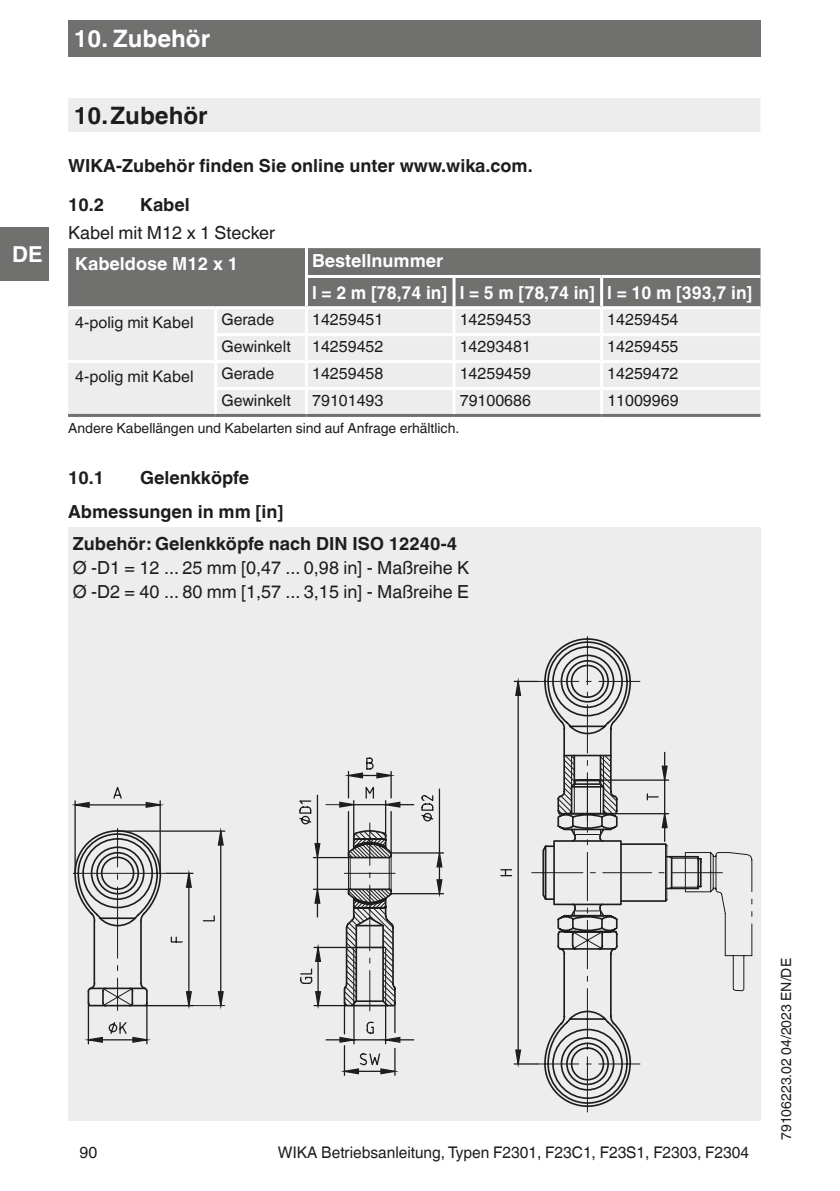
<style>
.page{position:relative;width:840px;height:1191px;background:#fff}
.page>*{position:absolute;margin:0;border:0;box-sizing:border-box;transform-origin:0 0}
.t1{font:700 24px "Helvetica World";color:#1d1d1b}
.t2{font:700 24px "Helvetica World";color:#fff}
.t3{font:700 22px "Helvetica World";color:#fff}
.t4{font:700 18px/32.6px "Helvetica World";color:#1d1d1b}
.t5{font:18px/24px "Helvetica World";color:#1d1d1b}
.t6{font:700 18px/31.8px "Helvetica World";color:#fff}
.t7{font:16px "Helvetica World";color:#1d1d1b}
.t8{font:14px "Helvetica World";color:#1d1d1b}
</style>
<div class="page">
<div style="left:68px;top:20px;width:692px;height:37px;background:#70706f"></div>
<div style="left:0;top:227px;width:48px;height:54px;background:#70706f"></div>
<div style="left:68px;top:98px;width:692px;height:34px;background:#ededed"></div>
<div style="left:68px;top:248px;width:692px;height:58px;background:#70706f"></div>
<div style="left:68px;top:309px;width:692px;height:105px;background:#ededed"></div>
<hr style="left:305px;top:248px;width:3px;height:27px;background:#fff">
<hr style="left:305px;top:278px;width:3px;height:28px;background:#fff">
<hr style="left:68px;top:414px;width:147px;height:3px;background:#70706f">
<hr style="left:215px;top:414px;width:91px;height:3px;background:#70706f">
<hr style="left:306px;top:414px;width:148px;height:3px;background:#70706f">
<hr style="left:454px;top:414px;width:147px;height:3px;background:#70706f">
<hr style="left:601px;top:414px;width:159px;height:3px;background:#70706f">
<hr style="left:305px;top:275px;width:149px;height:3px;background:#fff">
<hr style="left:454px;top:275px;width:147px;height:3px;background:#fff">
<hr style="left:452px;top:278px;width:3px;height:28px;background:#fff">
<hr style="left:601px;top:275px;width:159px;height:3px;background:#fff">
<hr style="left:599px;top:278px;width:3px;height:28px;background:#fff">
<hr style="left:214px;top:309px;width:3px;height:24px;background:#fff">
<hr style="left:305px;top:309px;width:3px;height:24px;background:#fff">
<hr style="left:452px;top:309px;width:3px;height:24px;background:#fff">
<hr style="left:599px;top:309px;width:3px;height:24px;background:#fff">
<hr style="left:214px;top:333px;width:92px;height:3px;background:#fff">
<hr style="left:214px;top:336px;width:3px;height:24px;background:#fff">
<hr style="left:306px;top:333px;width:148px;height:3px;background:#fff">
<hr style="left:305px;top:336px;width:3px;height:24px;background:#fff">
<hr style="left:454px;top:333px;width:147px;height:3px;background:#fff">
<hr style="left:452px;top:336px;width:3px;height:24px;background:#fff">
<hr style="left:601px;top:333px;width:159px;height:3px;background:#fff">
<hr style="left:599px;top:336px;width:3px;height:24px;background:#fff">
<hr style="left:68px;top:360px;width:147px;height:3px;background:#fff">
<hr style="left:215px;top:360px;width:91px;height:3px;background:#fff">
<hr style="left:214px;top:363px;width:3px;height:24px;background:#fff">
<hr style="left:306px;top:360px;width:148px;height:3px;background:#fff">
<hr style="left:305px;top:363px;width:3px;height:24px;background:#fff">
<hr style="left:454px;top:360px;width:147px;height:3px;background:#fff">
<hr style="left:452px;top:363px;width:3px;height:24px;background:#fff">
<hr style="left:601px;top:360px;width:159px;height:3px;background:#fff">
<hr style="left:599px;top:363px;width:3px;height:24px;background:#fff">
<hr style="left:214px;top:387px;width:92px;height:3px;background:#fff">
<hr style="left:214px;top:390px;width:3px;height:24px;background:#fff">
<hr style="left:306px;top:387px;width:148px;height:3px;background:#fff">
<hr style="left:305px;top:390px;width:3px;height:24px;background:#fff">
<hr style="left:454px;top:387px;width:147px;height:3px;background:#fff">
<hr style="left:452px;top:390px;width:3px;height:24px;background:#fff">
<hr style="left:601px;top:387px;width:159px;height:3px;background:#fff">
<hr style="left:599px;top:390px;width:3px;height:24px;background:#fff">
<div style="left:68px;top:527px;width:692px;height:593px;background:#ededed"></div>
<svg style="left:73px;top:757px;width:370px;height:319px"></svg>
<hr style="left:586px;top:636px;width:1px;height:49px;background:#1d1d1b">
<hr style="left:586px;top:1056px;width:1px;height:56px;background:#1d1d1b">
<svg style="left:500px;top:637px;width:251px;height:470px"></svg>
<h2 class="t3" style="left:12px;top:241px;width:32px">DE</h2>
<h1 class="t2" style="left:74px;top:25px;width:138px">10. Zubehör</h1>
<h1 class="t1" style="left:74px;top:101px;width:135px">10.Zubehör</h1>
<p class="t4" style="left:68px;top:149px;width:466px">WIKA-Zubehör finden Sie online unter www.wika.com.</p>
<p class="t4" style="left:68px;top:189px;width:38px">10.2</p>
<p class="t4" style="left:140px;top:189px;width:51px">Kabel</p>
<p class="t5" style="left:68px;top:221px;width:208px">Kabel mit M12 x 1 Stecker</p>
<p class="t6" style="left:75px;top:247px;width:164px">Kabeldose M12 x 1</p>
<p class="t6" style="left:312px;top:245px;width:441px">Bestellnummer<br>l = 2 m [78,74 in] l = 5 m [78,74 in] l = 10 m [393,7 in]</p>
<p class="t7" style="left:75px;top:313px;width:120px">4-polig mit Kabel</p>
<p class="t7" style="left:221px;top:310px;width:55px">Gerade</p>
<p class="t7" style="left:312px;top:310px;width:73px">14259451</p>
<p class="t7" style="left:459px;top:310px;width:73px">14259453</p>
<p class="t7" style="left:607px;top:310px;width:73px">14259454</p>
<p class="t7" style="left:221px;top:337px;width:71px">Gewinkelt</p>
<p class="t7" style="left:312px;top:337px;width:73px">14259452</p>
<p class="t7" style="left:459px;top:337px;width:73px">14293481</p>
<p class="t7" style="left:607px;top:337px;width:73px">14259455</p>
<p class="t7" style="left:75px;top:367px;width:120px">4-polig mit Kabel</p>
<p class="t7" style="left:221px;top:364px;width:55px">Gerade</p>
<p class="t7" style="left:312px;top:364px;width:73px">14259458</p>
<p class="t7" style="left:459px;top:364px;width:73px">14259459</p>
<p class="t7" style="left:607px;top:364px;width:73px">14259472</p>
<p class="t7" style="left:221px;top:391px;width:71px">Gewinkelt</p>
<p class="t7" style="left:312px;top:391px;width:73px">79101493</p>
<p class="t7" style="left:459px;top:391px;width:73px">79100686</p>
<p class="t7" style="left:607px;top:391px;width:73px">11009969</p>
<p class="t8" style="left:68px;top:419px;width:392px">Andere Kabellängen und Kabelarten sind auf Anfrage erhältlich.</p>
<p class="t4" style="left:68px;top:461px;width:38px">10.1</p>
<p class="t4" style="left:140px;top:461px;width:110px">Gelenkköpfe</p>
<p class="t4" style="left:68px;top:495px;width:390px">Abmessungen in mm [in]<br>Zubehör: Gelenkköpfe nach DIN ISO 12240-4</p>
<p class="t5" style="left:73px;top:556px;width:398px">Ø -D1 = 12 ... 25 mm [0,47 ... 0,98 in] - Maßreihe K<br>Ø -D2 = 40 ... 80 mm [1,57 ... 3,15 in] - Maßreihe E</p>
<p class="t7" style="left:79px;top:1143px;width:19px">90</p>
<p class="t7" style="left:278px;top:1143px;width:472px">WIKA Betriebsanleitung, Typen F2301, F23C1, F23S1, F2303, F2304</p>
<p class="t8" style="left:777px;top:1140px;width:183px;rotate:-90deg">79106223.02 04/2023 EN/DE</p>
</div>
